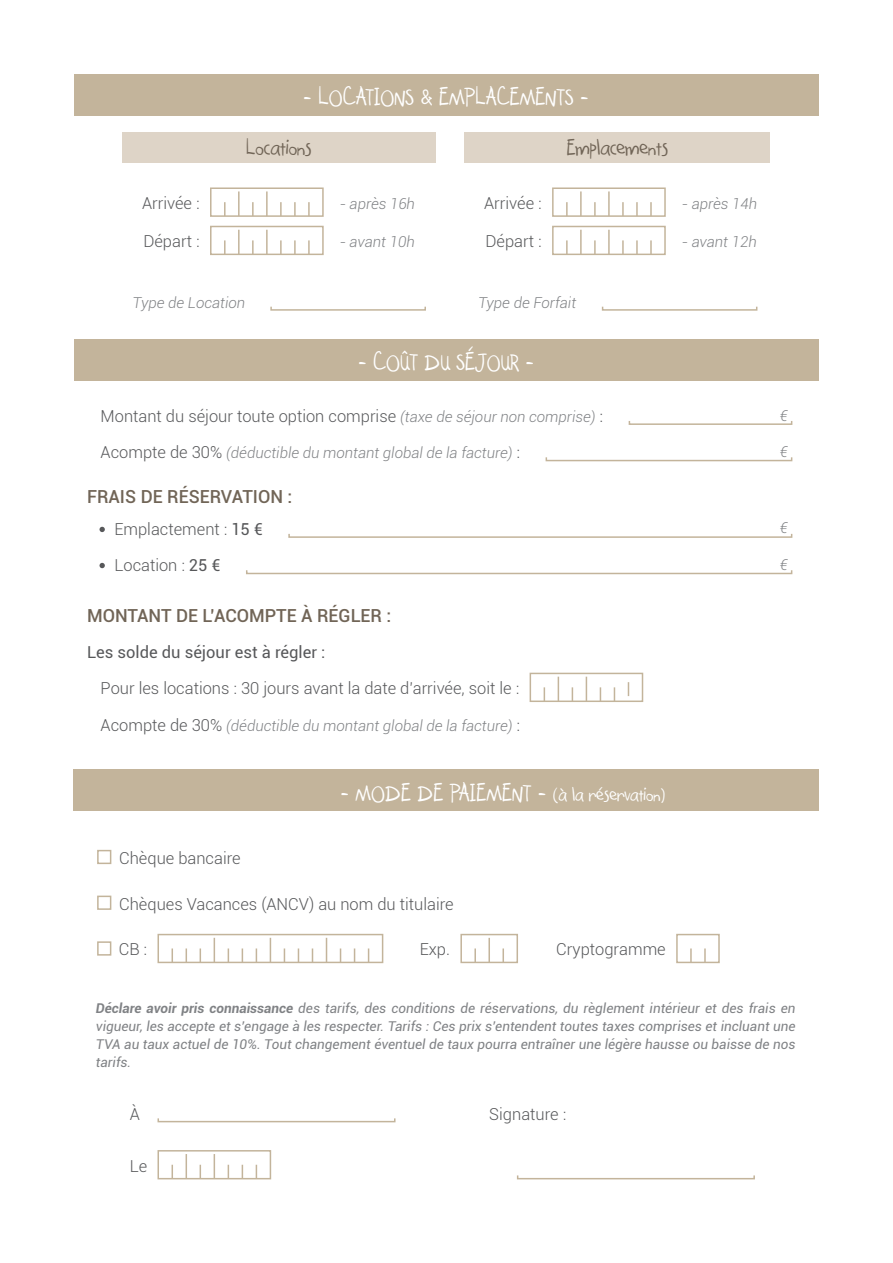
<style>
.page{position:relative;width:893px;height:1263px;background:#fff}
.page>*{position:absolute;margin:0;border:0;box-sizing:border-box;transform-origin:0 0}
.t1{font:27px "Kindergarten";color:#fff}
.t2{font:24px "Kindergarten";color:#716557}
.t3{font:500 18px "Roboto";color:#716557}
.t4{font:300 16.5px "Roboto";color:#57585a}
.t5{font:16.5px "Roboto";color:#57585a}
.t6{font:italic 300 15px "Roboto";color:#808285}
.t7{font:italic 13.5px/18px "Roboto";color:#808285;text-align:justify}
.s1{font-style:italic;font-size:15px;color:#808285}
.s2{font-style:normal;font-size:16.5px;color:#57585a}
.s3{font-weight:400}
.s4{font-size:21px}
.s5{font-weight:700}
</style>
<div class="page">
<div style="left:465px;top:132px;width:305px;height:31px;background:#ded4c7"></div>
<div style="left:122px;top:132px;width:313px;height:31px;background:#ded4c7"></div>
<div style="left:158px;top:1150px;width:113px;height:29px;border:2px solid #c3b49b"></div>
<div style="left:158px;top:1117px;width:238px;height:5px;border:2px solid #c3b49b"></div>
<div style="left:517px;top:1175px;width:238px;height:4px;border:2px solid #c3b49b"></div>
<svg style="left:172px;top:1165px;width:1px;height:14px"></svg>
<svg style="left:186px;top:1154px;width:1px;height:25px"></svg>
<svg style="left:200px;top:1165px;width:1px;height:14px"></svg>
<svg style="left:214px;top:1154px;width:1px;height:25px"></svg>
<svg style="left:228px;top:1165px;width:1px;height:14px"></svg>
<svg style="left:242px;top:1165px;width:1px;height:14px"></svg>
<svg style="left:256px;top:1165px;width:1px;height:14px"></svg>
<div style="left:157px;top:934px;width:226px;height:29px;border:2px solid #c3b49b"></div>
<svg style="left:172px;top:948px;width:1px;height:14px"></svg>
<svg style="left:186px;top:948px;width:1px;height:14px"></svg>
<div style="left:460px;top:934px;width:58px;height:29px;border:2px solid #c3b49b"></div>
<svg style="left:474px;top:948px;width:2px;height:14px"></svg>
<hr style="left:488px;top:938px;width:2px;height:24px;background:#c3b49b">
<svg style="left:502px;top:948px;width:2px;height:14px"></svg>
<div style="left:676px;top:934px;width:44px;height:29px;border:2px solid #c3b49b"></div>
<svg style="left:690px;top:948px;width:2px;height:14px"></svg>
<svg style="left:704px;top:948px;width:2px;height:14px"></svg>
<svg style="left:200px;top:948px;width:1px;height:14px"></svg>
<svg style="left:214px;top:938px;width:1px;height:24px"></svg>
<svg style="left:228px;top:948px;width:1px;height:14px"></svg>
<svg style="left:242px;top:948px;width:1px;height:14px"></svg>
<svg style="left:256px;top:948px;width:1px;height:14px"></svg>
<svg style="left:270px;top:938px;width:1px;height:24px"></svg>
<svg style="left:284px;top:948px;width:1px;height:14px"></svg>
<svg style="left:298px;top:948px;width:1px;height:14px"></svg>
<svg style="left:312px;top:948px;width:1px;height:14px"></svg>
<svg style="left:326px;top:938px;width:1px;height:24px"></svg>
<svg style="left:340px;top:948px;width:1px;height:14px"></svg>
<svg style="left:354px;top:948px;width:1px;height:14px"></svg>
<svg style="left:368px;top:948px;width:1px;height:14px"></svg>
<div style="left:97px;top:941px;width:14px;height:15px;border:2px solid #c3b49b"></div>
<div style="left:97px;top:896px;width:14px;height:14px;border:2px solid #c3b49b"></div>
<div style="left:97px;top:850px;width:14px;height:14px;border:2px solid #c3b49b"></div>
<div style="left:629px;top:420px;width:163px;height:5px;border:2px solid #c3b49b"></div>
<div style="left:546px;top:457px;width:246px;height:4px;border:2px solid #c3b49b"></div>
<div style="left:288px;top:533px;width:504px;height:5px;border:2px solid #c3b49b"></div>
<div style="left:246px;top:569px;width:546px;height:5px;border:2px solid #c3b49b"></div>
<div style="left:270px;top:306px;width:156px;height:5px;border:2px solid #c3b49b"></div>
<div style="left:602px;top:306px;width:155px;height:5px;border:2px solid #c3b49b"></div>
<div style="left:74px;top:74px;width:744px;height:42px;background:#c3b49b"></div>
<div style="left:74px;top:339px;width:744px;height:41px;background:#c3b49b"></div>
<div style="left:74px;top:769px;width:744px;height:42px;background:#c3b49b"></div>
<svg style="left:224px;top:202px;width:2px;height:12px"></svg>
<hr style="left:238px;top:191px;width:2px;height:25px;background:#c3b49b">
<svg style="left:252px;top:202px;width:2px;height:12px"></svg>
<hr style="left:266px;top:191px;width:2px;height:25px;background:#c3b49b">
<svg style="left:280px;top:202px;width:2px;height:12px"></svg>
<svg style="left:224px;top:240px;width:2px;height:12px"></svg>
<hr style="left:238px;top:230px;width:2px;height:24px;background:#c3b49b">
<svg style="left:252px;top:240px;width:2px;height:12px"></svg>
<hr style="left:266px;top:230px;width:2px;height:24px;background:#c3b49b">
<svg style="left:280px;top:240px;width:2px;height:12px"></svg>
<div style="left:530px;top:673px;width:113px;height:29px;border:2px solid #c3b49b"></div>
<svg style="left:544px;top:687px;width:1px;height:14px"></svg>
<svg style="left:558px;top:677px;width:1px;height:24px"></svg>
<svg style="left:572px;top:687px;width:1px;height:14px"></svg>
<svg style="left:586px;top:677px;width:1px;height:24px"></svg>
<svg style="left:600px;top:687px;width:1px;height:14px"></svg>
<svg style="left:614px;top:687px;width:1px;height:14px"></svg>
<svg style="left:628px;top:682px;width:1px;height:14px"></svg>
<div style="left:210px;top:226px;width:114px;height:29px;border:2px solid #c3b49b"></div>
<svg style="left:294px;top:240px;width:2px;height:14px"></svg>
<svg style="left:294px;top:202px;width:2px;height:12px"></svg>
<svg style="left:308px;top:240px;width:2px;height:14px"></svg>
<div style="left:210px;top:187px;width:114px;height:30px;border:2px solid #c3b49b"></div>
<svg style="left:308px;top:202px;width:2px;height:14px"></svg>
<svg style="left:566px;top:202px;width:2px;height:12px"></svg>
<hr style="left:580px;top:191px;width:2px;height:25px;background:#c3b49b">
<svg style="left:594px;top:202px;width:2px;height:12px"></svg>
<hr style="left:608px;top:191px;width:2px;height:25px;background:#c3b49b">
<svg style="left:622px;top:202px;width:2px;height:12px"></svg>
<svg style="left:566px;top:240px;width:2px;height:12px"></svg>
<hr style="left:580px;top:230px;width:2px;height:24px;background:#c3b49b">
<svg style="left:594px;top:240px;width:2px;height:12px"></svg>
<hr style="left:608px;top:230px;width:2px;height:24px;background:#c3b49b">
<svg style="left:622px;top:240px;width:2px;height:12px"></svg>
<div style="left:552px;top:226px;width:114px;height:29px;border:2px solid #c3b49b"></div>
<svg style="left:636px;top:240px;width:2px;height:14px"></svg>
<svg style="left:636px;top:202px;width:2px;height:12px"></svg>
<svg style="left:650px;top:240px;width:2px;height:14px"></svg>
<div style="left:552px;top:187px;width:114px;height:30px;border:2px solid #c3b49b"></div>
<svg style="left:650px;top:202px;width:2px;height:14px"></svg>
<svg style="left:100px;top:527px;width:5px;height:5px"></svg>
<svg style="left:100px;top:563px;width:5px;height:5px"></svg>
<h1 class="t1" style="left:304px;top:82px;width:286px">- LOCATIONS &amp; EMPLACEMENTS -</h1>
<h2 class="t2" style="left:246px;top:134px;width:67px">Locations</h2>
<h2 class="t2" style="left:567px;top:134px;width:103px">Emplacements</h2>
<p class="t4" style="left:142px;top:192px;width:59px">Arrivée :</p>
<p class="t6" style="left:682px;top:193px;width:77px">- après 14h</p>
<p class="t4" style="left:143px;top:230px;width:58px">Départ :</p>
<p class="t6" style="left:682px;top:232px;width:77px">- avant 12h</p>
<p class="t4" style="left:484px;top:192px;width:59px">Arrivée :</p>
<p class="t4" style="left:485px;top:230px;width:58px">Départ :</p>
<p class="t6" style="left:340px;top:193px;width:77px">- après 16h</p>
<p class="t6" style="left:340px;top:232px;width:77px">- avant 10h</p>
<p class="t6" style="left:133px;top:292px;width:114px">Type de Location</p>
<p class="t6" style="left:478px;top:292px;width:100px">Type de Forfait</p>
<h1 class="t1" style="left:358px;top:346px;width:177px">- COÛT DU SÉJOUR -</h1>
<p class="t4" style="left:101px;top:405px;width:504px">Montant du séjour toute option comprise <span class="s1">(taxe de séjour non comprise)</span> :</p>
<p class="t6" style="left:780px;top:405px;width:9px">€</p>
<p class="t6" style="left:101px;top:442px;width:421px"><span class="s2">Acompte de 30%</span> (déductible du montant global de la facture) <span class="s2">:</span></p>
<p class="t6" style="left:780px;top:441px;width:9px">€</p>
<h3 class="t3" style="left:87px;top:484px;width:207px">FRAIS DE RÉSERVATION :</h3>
<p class="t4" style="left:114px;top:518px;width:150px">Emplactement : <span class="s3">15 €</span></p>
<p class="t6" style="left:780px;top:518px;width:9px">€</p>
<p class="t4" style="left:114px;top:554px;width:108px">Location : <span class="s3">25 €</span></p>
<p class="t6" style="left:780px;top:554px;width:9px">€</p>
<h3 class="t3" style="left:87px;top:603px;width:306px">MONTANT DE L’ACOMPTE À RÉGLER :</h3>
<p class="t5" style="left:87px;top:640px;width:240px">Les solde du séjour est à régler :</p>
<p class="t4" style="left:101px;top:677px;width:420px">Pour les locations : 30 jours avant la date d’arrivée, soit le :</p>
<p class="t6" style="left:101px;top:715px;width:421px"><span class="s2">Acompte de 30%</span> (déductible du montant global de la facture) <span class="s2">:</span></p>
<p class="t4" style="left:119px;top:847px;width:123px">Chèque bancaire</p>
<h1 class="t1" style="left:341px;top:777px;width:326px">- MODE DE PAIEMENT - <span class="s4">(à la réservation)</span></h1>
<p class="t4" style="left:119px;top:892px;width:336px">Chèques Vacances (ANCV) au nom du titulaire</p>
<p class="t4" style="left:119px;top:938px;width:30px">CB :</p>
<p class="t4" style="left:420px;top:938px;width:32px">Exp.</p>
<p class="t4" style="left:556px;top:938px;width:111px">Cryptogramme</p>
<p class="t7" style="left:96px;top:999px;width:701px"><span class="s5">Déclare avoir pris connaissance</span> des tarifs, des conditions de réservations, du règlement intérieur et des frais en vigueur, les accepte et s’engage à les respecter. Tarifs : Ces prix s’entendent toutes taxes comprises et incluant une TVA au taux actuel de 10%. Tout changement éventuel de taux pourra entraîner une légère hausse ou baisse de nos tarifs.</p>
<p class="t4" style="left:130px;top:1102px;width:12px">À</p>
<p class="t4" style="left:489px;top:1102px;width:78px">Signature :</p>
<p class="t4" style="left:130px;top:1154px;width:19px">Le</p>
</div>
